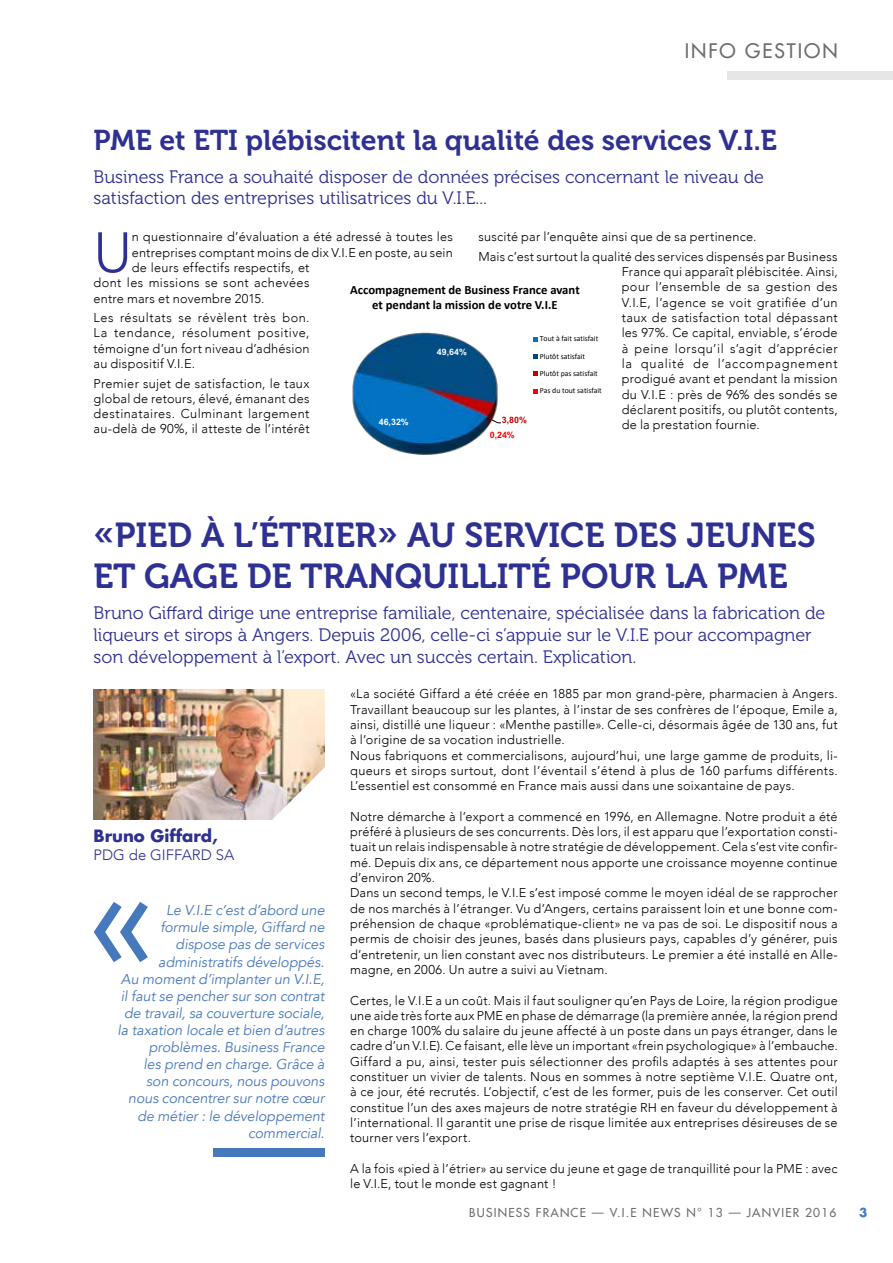
<style>
.page{position:relative;width:893px;height:1263px;background:#fff}
.page>*{position:absolute;margin:0;border:0;box-sizing:border-box;transform-origin:0 0}
.t1{font:300 55.95px "Avenir";color:#2e3092}
.t2{font:34.5px/41.4px "Museo 700";color:#2e3092}
.t3{font:28.5px "Museo 700";color:#2e3092}
.t4{font:19.5px "Futura LT";letter-spacing:.1em;color:#6d6e71}
.t5{font:18px/21.6px "Museo 300";color:#2e3092}
.t6{font:700 16.5px "Futura LT";color:#2e3092}
.t7{font:300 15px "Avenir";color:#2e3092}
.t8{font:italic 14.25px/17.1px "Avenir";color:#4678bc;text-align:right}
.t9{font:300 12.75px/15.3px "Avenir";letter-spacing:.015em;color:#000}
.t10{font:700 12.75px/15.5px "Calibri";color:#000;text-align:center}
.t11{font:300 12.75px "Avenir";letter-spacing:.035em;color:#000}
.t12{font:12px "Futura LT";letter-spacing:.1em;color:#6d6e71}
.t13{font:700 12px "Futura LT";color:#4678bc}
.t14{font:700 8.85px "Arial";color:#fff}
.t15{font:700 8.85px "Arial";color:#c00000}
.t16{font:700 8.85px "Arial";color:#f00}
.t17{font:7.8px "Calibri";color:#000}
</style>
<div class="page">
<div style="left:727px;top:71px;width:166px;height:9px;background:#e5e6e7"></div>
<div style="left:213px;top:1148px;width:112px;height:8px;background:#4678bc"></div>
<svg style="left:94px;top:902px;width:54px;height:60px"></svg>
<svg style="left:352px;top:332px;width:186px;height:123px"></svg>
<img style="left:94px;top:690px;width:230px;height:129px">
<svg style="left:267px;top:764px;width:58px;height:56px"></svg>
<h3 class="t4" style="left:685px;top:38px;width:155px">INFO GESTION</h3>
<h3 class="t3" style="left:94px;top:125px;width:685px">PME et ETI plébiscitent la qualité des services V.I.E</h3>
<h3 class="t5" style="left:94px;top:166px;width:672px">Business France a souhaité disposer de données précises concernant le niveau de satisfaction des entreprises utilisatrices du V.I.E...</h3>
<h1 class="t1" style="left:94px;top:220px;width:40px">U</h1>
<p class="t9" style="left:132px;top:229px;width:323px">n questionnaire d’évaluation a été adressé à toutes les</p>
<p class="t9" style="left:478px;top:227px;width:361px;line-height:19.5px">suscité par l’enquête ainsi que de sa pertinence.<br>Mais c’est surtout la qualité des services dispensés par Business</p>
<p class="t9" style="left:622px;top:264px;width:218px;text-align:justify">France qui apparaît plébiscitée. Ainsi, pour l’ensemble de sa gestion des V.I.E, l’agence se voit gratifiée d’un taux de satisfaction total dépassant les 97%. Ce capital, enviable, s’érode à peine lorsqu’il s’agit d’apprécier la qualité de l’accompagnement prodigué avant et pendant la mission du V.I.E : près de 96% des sondés se déclarent positifs, ou plutôt contents, de la prestation fournie.</p>
<p class="t9" style="left:132px;top:245px;width:323px">entreprises comptant moins de dix V.I.E en poste, au sein</p>
<p class="t9" style="left:132px;top:260px;width:179px">de leurs effectifs respectifs, et</p>
<p class="t11" style="left:94px;top:275px;width:218px">dont les missions se sont achevées</p>
<p class="t9" style="left:94px;top:290px;width:173px">entre mars et novembre 2015.</p>
<p class="t9" style="left:94px;top:310px;width:218px;text-align:justify">Les résultats se révèlent très bon.<br>La tendance, résolument positive, témoigne d’un fort niveau d’adhésion au dispositif V.I.E.</p>
<p class="t9" style="left:94px;top:375px;width:218px;text-align:justify">Premier sujet de satisfaction, le taux global de retours, élevé, émanant des destinataires. Culminant largement au-delà de 90%, il atteste de l’intérêt</p>
<p class="t10" style="left:350px;top:282px;width:231px">Accompagnement de Business France avant et pendant la mission de votre V.I.E</p>
<p class="t17" style="left:540px;top:334px;width:60px">Tout à fait satisfait</p>
<p class="t17" style="left:540px;top:351px;width:47px">Plutôt satisfait</p>
<p class="t17" style="left:540px;top:369px;width:60px">Plutôt pas satisfait</p>
<p class="t17" style="left:540px;top:386px;width:64px">Pas du tout satisfait</p>
<p class="t14" style="left:437px;top:346px;width:31px">49,64%</p>
<p class="t15" style="left:502px;top:415px;width:26px">3,80%</p>
<p class="t16" style="left:490px;top:430px;width:26px">0,24%</p>
<p class="t14" style="left:379px;top:417px;width:31px">46,32%</p>
<h2 class="t2" style="left:94px;top:515px;width:724px">«PIED À L’ÉTRIER» AU SERVICE DES JEUNES<br>ET GAGE DE TRANQUILLITÉ POUR LA PME</h2>
<p class="t5" style="left:94px;top:603px;width:733px">Bruno Giffard dirige une entreprise familiale, centenaire, spécialisée dans la fabrication de liqueurs et sirops à Angers. Depuis 2006, celle-ci s’appuie sur le V.I.E pour accompagner son développement à l’export. Avec un succès certain. Explication.</p>
<p class="t6" style="left:94px;top:825px;width:126px">Bruno Giffard,</p>
<p class="t7" style="left:94px;top:846px;width:142px">PDG de GIFFARD SA</p>
<p class="t8" style="left:118px;top:902px;width:208px">Le V.I.E c’est d’abord une formule simple, Giffard ne dispose pas de services administratifs développés.<br>Au moment d’implanter un V.I.E, il faut se pencher sur son contrat de travail, sa couverture sociale, la taxation locale et bien d’autres problèmes. Business France<br>les prend en charge. Grâce à son concours, nous pouvons nous concentrer sur notre cœur de métier : le développement commercial.</p>
<p class="t9" style="left:350px;top:686px;width:489px">«La société Giffard a été créée en 1885 par mon grand-père, pharmacien à Angers.<br>Travaillant beaucoup sur les plantes, à l’instar de ses confrères de l’époque, Emile a, ainsi, distillé une liqueur : «Menthe pastille». Celle-ci, désormais âgée de 130 ans, fut à l’origine de sa vocation industrielle.<br>Nous fabriquons et commercialisons, aujourd’hui, une large gamme de produits, li&shy;queurs et sirops surtout, dont l’éventail s’étend à plus de 160 parfums différents.<br>L’essentiel est consommé en France mais aussi dans une soixantaine de pays.</p>
<p class="t9" style="left:350px;top:809px;width:489px">Notre démarche à l’export a commencé en 1996, en Allemagne. Notre produit a été préféré à plusieurs de ses concurrents. Dès lors, il est apparu que l’exportation consti&shy;tuait un relais indispensable à notre stratégie de développement. Cela s’est vite confir&shy;mé. Depuis dix ans, ce département nous apporte une croissance moyenne continue d’environ 20%.<br>Dans un second temps, le V.I.E s’est imposé comme le moyen idéal de se rapprocher de nos marchés à l’étranger. Vu d’Angers, certains paraissent loin et une bonne com&shy;préhension de chaque «problématique-client» ne va pas de soi. Le dispositif nous a permis de choisir des jeunes, basés dans plusieurs pays, capables d’y générer, puis d’entretenir, un lien constant avec nos distributeurs. Le premier a été installé en Alle&shy;magne, en 2006. Un autre a suivi au Vietnam.</p>
<p class="t9" style="left:350px;top:992px;width:489px;text-align:justify">Certes, le V.I.E a un coût. Mais il faut souligner qu’en Pays de Loire, la région prodigue une aide très forte aux PME en phase de démarrage (la première année, la région prend en charge 100% du salaire du jeune affecté à un poste dans un pays étranger, dans le cadre d’un V.I.E). Ce faisant, elle lève un important «frein psychologique» à l’embauche.<br>Giffard a pu, ainsi, tester puis sélectionner des profils adaptés à ses attentes pour constituer un vivier de talents. Nous en sommes à notre septième V.I.E. Quatre ont, à ce jour, été recrutés. L’objectif, c’est de les former, puis de les conserver. Cet outil constitue l’un des axes majeurs de notre stratégie RH en faveur du développement à l’international. Il garantit une prise de risque limitée aux entreprises désireuses de se tourner vers l’export.</p>
<p class="t9" style="left:350px;top:1161px;width:489px">A la fois «pied à l’étrier» au service du jeune et gage de tranquillité pour la PME : avec le V.I.E, tout le monde est gagnant !</p>
<p class="t12" style="left:469px;top:1205px;width:369px">BUSINESS FRANCE — V.I.E NEWS N° 13 — JANVIER 2016</p>
<p class="t13" style="left:859px;top:1205px;width:10px">3</p>
</div>
